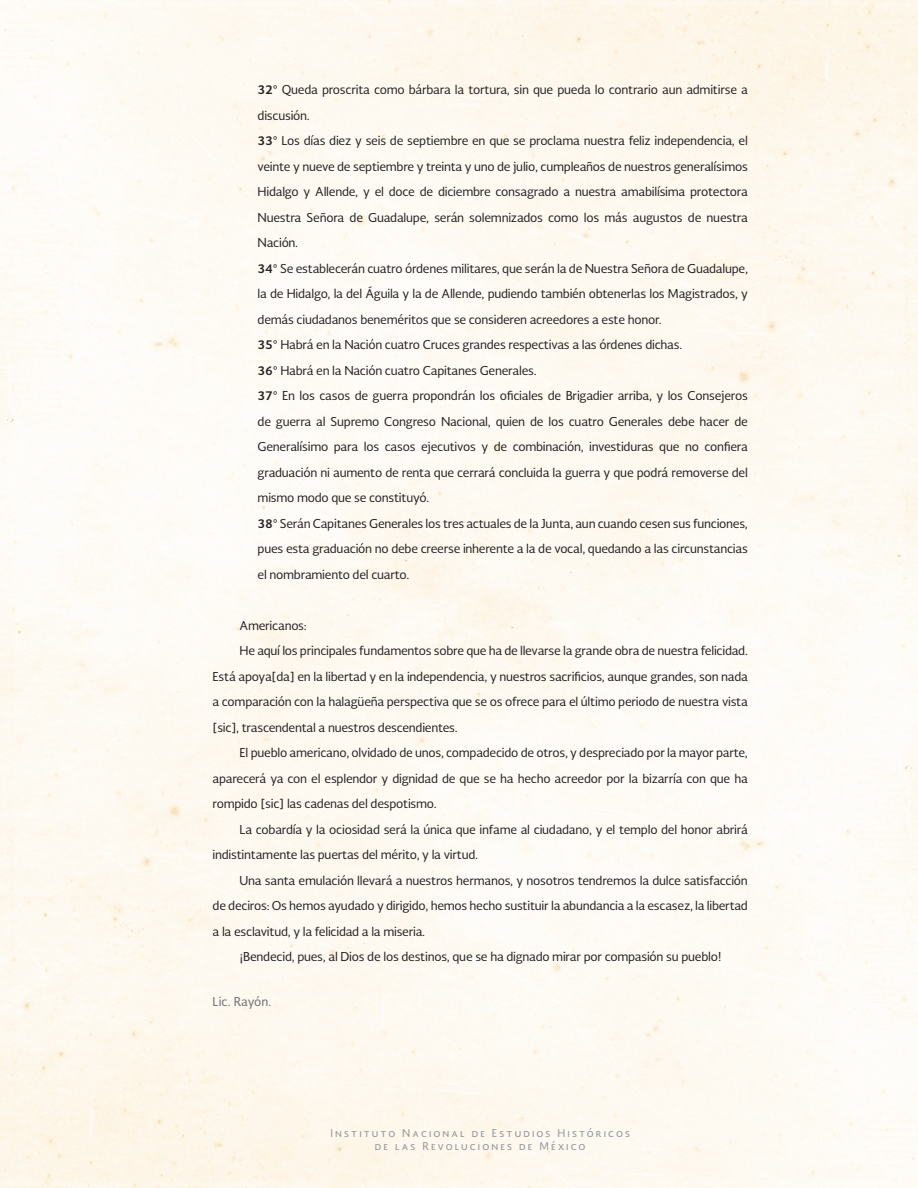
<style>
.page{position:relative;width:918px;height:1188px;background:#fef9f2}
.page>*{position:absolute;margin:0;border:0;box-sizing:border-box;transform-origin:0 0}
.CUERPO{font:12px/25.5px "Soberana Sans";letter-spacing:-.02em;color:#231f20;text-align:justify}
.fechA{font:12px "Soberana Sans";color:#6c6d70}
.t1{font:10.5px/13.5px "Soberana Sans";letter-spacing:.2em;color:#939598;text-align:center}
.s1{font-weight:700}
</style>
<div class="page">
<p class="CUERPO" style="left:258px;top:77px;width:492px"><span class="s1">32°</span> Queda proscrita como bárbara la tortura, sin que pueda lo contrario aun admitirse a discusión.</p>
<p class="CUERPO" style="left:258px;top:128px;width:492px"><span class="s1">33°</span> Los días diez y seis de septiembre en que se proclama nuestra feliz independencia, el veinte y nueve de septiembre y treinta y uno de julio, cumpleaños de nuestros generalísimos Hidalgo y Allende, y el doce de diciembre consagrado a nuestra amabilísima protectora Nuestra Señora de Guadalupe, serán solemnizados como los más augustos de nuestra Nación.</p>
<p class="CUERPO" style="left:258px;top:255px;width:492px"><span class="s1">34°</span> Se establecerán cuatro órdenes militares, que serán la de Nuestra Señora de Guadalupe, la de Hidalgo, la del Águila y la de Allende, pudiendo también obtenerlas los Magistrados, y demás ciudadanos beneméritos que se consideren acreedores a este honor.</p>
<p class="CUERPO" style="left:258px;top:332px;width:426px"><span class="s1">35°</span> Habrá en la Nación cuatro Cruces grandes respectivas a las órdenes dichas.</p>
<p class="CUERPO" style="left:258px;top:357px;width:281px"><span class="s1">36°</span> Habrá en la Nación cuatro Capitanes Generales.</p>
<p class="CUERPO" style="left:258px;top:383px;width:492px"><span class="s1">37°</span> En los casos de guerra propondrán los oficiales de Brigadier arriba, y los Consejeros de guerra al Supremo Congreso Nacional, quien de los cuatro Generales debe hacer de Generalísimo para los casos ejecutivos y de combinación, investiduras que no confiera graduación ni aumento de renta que cerrará concluida la guerra y que podrá removerse del mismo modo que se constituyó.</p>
<p class="CUERPO" style="left:258px;top:510px;width:492px"><span class="s1">38°</span> Serán Capitanes Generales los tres actuales de la Junta, aun cuando cesen sus funciones, pues esta graduación no debe creerse inherente a la de vocal, quedando a las circunstancias el nombramiento del cuarto.</p>
<p class="CUERPO" style="left:240px;top:612px;width:69px">Americanos:</p>
<p class="CUERPO" style="left:213px;top:638px;width:537px;text-indent:27px">He aquí los principales fundamentos sobre que ha de llevarse la grande obra de nuestra felicidad.<br>Está apoya[da] en la libertad y en la independencia, y nuestros sacrificios, aunque grandes, son nada a comparación con la halagüeña perspectiva que se os ofrece para el último periodo de nuestra vista [sic], trascendental a nuestros descendientes.</p>
<p class="CUERPO" style="left:213px;top:740px;width:537px;text-indent:27px">El pueblo americano, olvidado de unos, compadecido de otros, y despreciado por la mayor parte, aparecerá ya con el esplendor y dignidad de que se ha hecho acreedor por la bizarría con que ha rompido [sic] las cadenas del despotismo.</p>
<p class="CUERPO" style="left:213px;top:816px;width:537px;text-indent:27px">La cobardía y la ociosidad será la única que infame al ciudadano, y el templo del honor abrirá indistintamente las puertas del mérito, y la virtud.</p>
<p class="CUERPO" style="left:213px;top:867px;width:537px;text-indent:27px">Una santa emulación llevará a nuestros hermanos, y nosotros tendremos la dulce satisfacción de deciros: Os hemos ayudado y dirigido, hemos hecho sustituir la abundancia a la escasez, la libertad a la esclavitud, y la felicidad a la miseria.</p>
<p class="CUERPO" style="left:240px;top:944px;width:484px">¡Bendecid, pues, al Dios de los destinos, que se ha dignado mirar por compasión su pueblo!</p>
<p class="fechA" style="left:213px;top:994px;width:60px">Lic. Rayón.</p>
<p class="t1" style="left:330px;top:1126px;width:301px">Instituto Nacional de Estudios Históricos de las Revoluciones de México</p>
</div>
